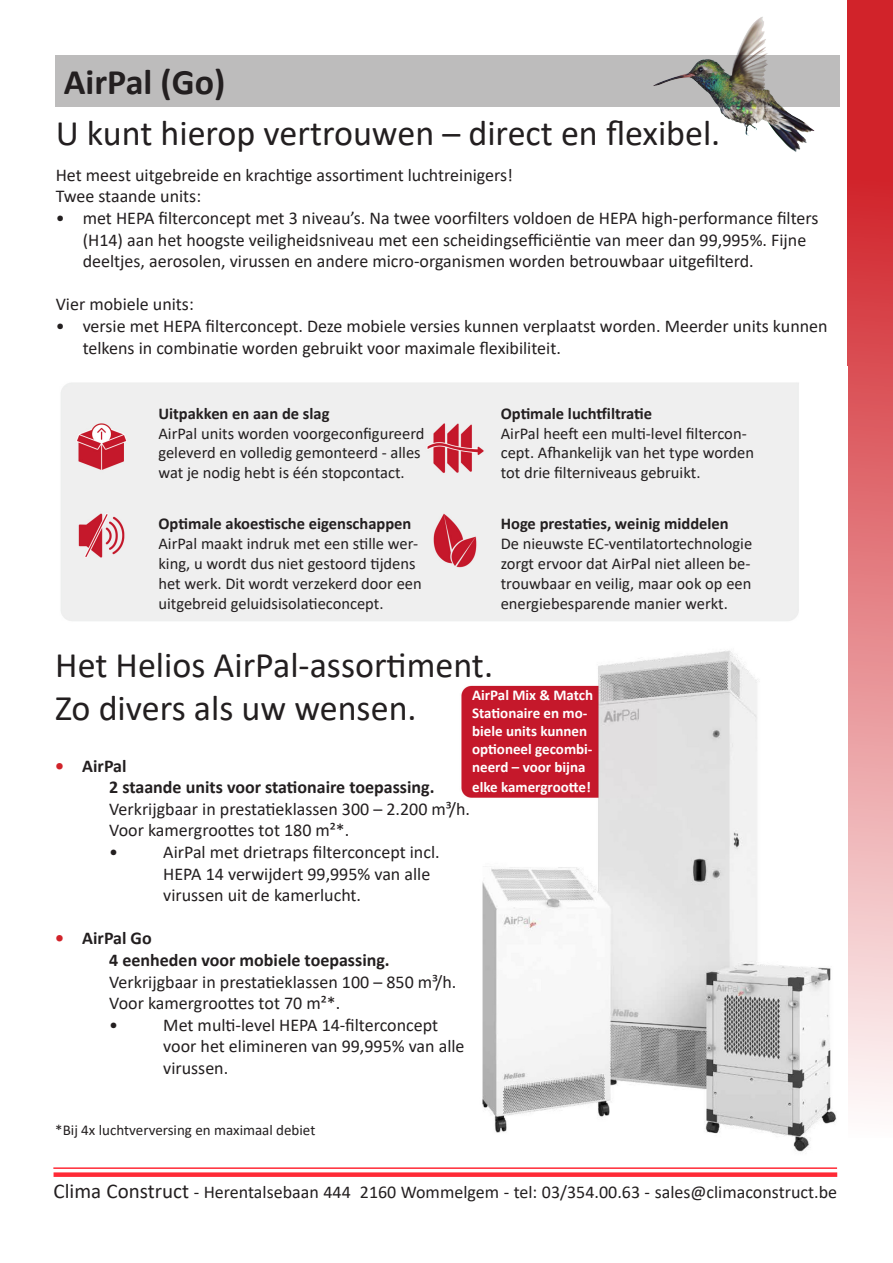
<style>
.page{position:relative;width:893px;height:1263px;background:#fff}
.page>*{position:absolute;margin:0;border:0;box-sizing:border-box;transform-origin:0 0}
.t1{font:36px "Calibri";color:#231f20}
.t2{font:700 36px "Calibri";color:#231f20}
.t3{font:18px/21.6px "Calibri";color:#231f20}
.t4{font:700 18px "Calibri";color:#231f20}
.t5{font:16.5px/19.8px "Calibri";color:#231f20}
.t6{font:700 16.5px "Calibri";color:#231f20}
.t7{font:700 15px/18px "Calibri";color:#fff}
.t8{font:15px "Calibri";color:#231f20}
.s1{color:#d1232a}
.s2{font-size:21px}
</style>
<div class="page">
<hr style="left:53px;top:1167px;width:784px;height:2px;background:#ff2a36">
<div style="left:54px;top:1172px;width:783px;height:5px;background:#ff2a36"></div>
<svg style="left:847px;top:0;width:46px;height:1103px;background:#e37d81"></svg>
<img style="left:648px;top:17px;width:182px;height:135px">
<img style="left:61px;top:382px;width:776px;height:770px">
<div style="left:392px;top:894px;width:48px;height:68px;background:#fff"></div>
<svg style="left:55px;top:55px;width:785px;height:51px;background:#b6b5b4"></svg>
<p class="t2" style="left:64px;top:57px;width:163px">AirPal (Go)</p>
<p class="t1" style="left:56px;top:108px;width:666px">U kunt hierop vertrouwen – direct en flexibel.</p>
<p class="t3" style="left:56px;top:164px;width:459px">Het meest uitgebreide en krachtige assortiment luchtreinigers!<br>Twee staande units:</p>
<p class="t3" style="left:83px;top:207px;width:737px;text-indent:-27px">• met HEPA filterconcept met 3 niveau’s. Na twee voorfilters voldoen de HEPA high-performance filters (H14) aan het hoogste veiligheidsniveau met een scheidingsefficiëntie van meer dan 99,995%. Fijne deeltjes, aerosolen, virussen en andere micro-organismen worden betrouwbaar uitgefilterd.</p>
<p class="t3" style="left:56px;top:293px;width:140px">Vier mobiele units:</p>
<p class="t3" style="left:83px;top:315px;width:746px;text-indent:-27px">• versie met HEPA filterconcept. Deze mobiele versies kunnen verplaatst worden. Meerder units kunnen telkens in combinatie worden gebruikt voor maximale flexibiliteit.</p>
<p class="t6" style="left:158px;top:402px;width:173px">Uitpakken en aan de slag</p>
<p class="t5" style="left:158px;top:423px;width:268px">AirPal units worden voorgeconfigureerd geleverd en volledig gemonteerd - alles wat je nodig hebt is één stopcontact.</p>
<p class="t6" style="left:158px;top:512px;width:255px">Optimale akoestische eigenschappen</p>
<p class="t5" style="left:158px;top:533px;width:265px">AirPal maakt indruk met een stille wer&shy;king, u wordt dus niet gestoord tijdens het werk. Dit wordt verzekerd door een uitgebreid geluidsisolatieconcept.</p>
<p class="t6" style="left:501px;top:402px;width:153px">Optimale luchtfiltratie</p>
<p class="t5" style="left:501px;top:423px;width:255px">AirPal heeft een multi-level filtercon&shy;cept. Afhankelijk van het type worden tot drie filterniveaus gebruikt.</p>
<p class="t6" style="left:501px;top:512px;width:229px">Hoge prestaties, weinig middelen</p>
<p class="t5" style="left:501px;top:533px;width:253px;text-align:justify">De nieuwste EC-ventilatortechnologie zorgt ervoor dat AirPal niet alleen be&shy;trouwbaar en veilig, maar ook op een energiebesparende manier werkt.</p>
<p class="t1" style="left:55px;top:640px;width:439px">Het Helios AirPal-assortiment.</p>
<p class="t1" style="left:55px;top:683px;width:363px">Zo divers als uw wensen.</p>
<p class="t7" style="left:472px;top:685px;width:123px">AirPal Mix &amp; Match</p>
<p class="t7" style="left:472px;top:703px;width:117px">Stationaire en mo&shy;biele units kunnen</p>
<p class="t7" style="left:472px;top:739px;width:122px">optioneel gecombi&shy;neerd – voor bijna</p>
<p class="t7" style="left:472px;top:777px;width:120px">elke kamergrootte!</p>
<p class="t4" style="left:55px;top:753px;width:73px"><span class="s1">•</span> AirPal</p>
<p class="t4" style="left:109px;top:774px;width:327px">2 staande units voor stationaire toepassing.</p>
<p class="t3" style="left:109px;top:797px;width:362px">Verkrijgbaar in prestatieklassen 300 – 2.200 m³/h.</p>
<p class="t3" style="left:109px;top:819px;width:242px">Voor kamergroottes tot 180 m²*.</p>
<p class="t3" style="left:109px;top:841px;width:10px">•</p>
<p class="t3" style="left:163px;top:841px;width:278px">AirPal met drietraps filterconcept incl.<br>HEPA 14 verwijdert 99,995% van alle virussen uit de kamerlucht.</p>
<p class="t4" style="left:55px;top:926px;width:98px"><span class="s1">•</span> AirPal Go</p>
<p class="t4" style="left:109px;top:947px;width:282px">4 eenheden voor mobiele toepassing.</p>
<p class="t3" style="left:109px;top:970px;width:349px">Verkrijgbaar in prestatieklassen 100 – 850 m³/h.</p>
<p class="t3" style="left:109px;top:992px;width:233px">Voor kamergroottes tot 70 m²*.</p>
<p class="t3" style="left:109px;top:1013px;width:10px">•</p>
<p class="t3" style="left:163px;top:1013px;width:303px">Met multi-level HEPA 14-filterconcept voor het elimineren van 99,995% van alle virussen.</p>
<p class="t8" style="left:55px;top:1120px;width:262px">*Bij 4x luchtverversing en maximaal debiet</p>
<p class="t3" style="left:54px;top:1181px;width:785px"><span class="s2">Clima Construct</span> - Herentalsebaan 444 2160 Wommelgem - tel: 03/354.00.63 - sales@climaconstruct.be</p>
</div>
